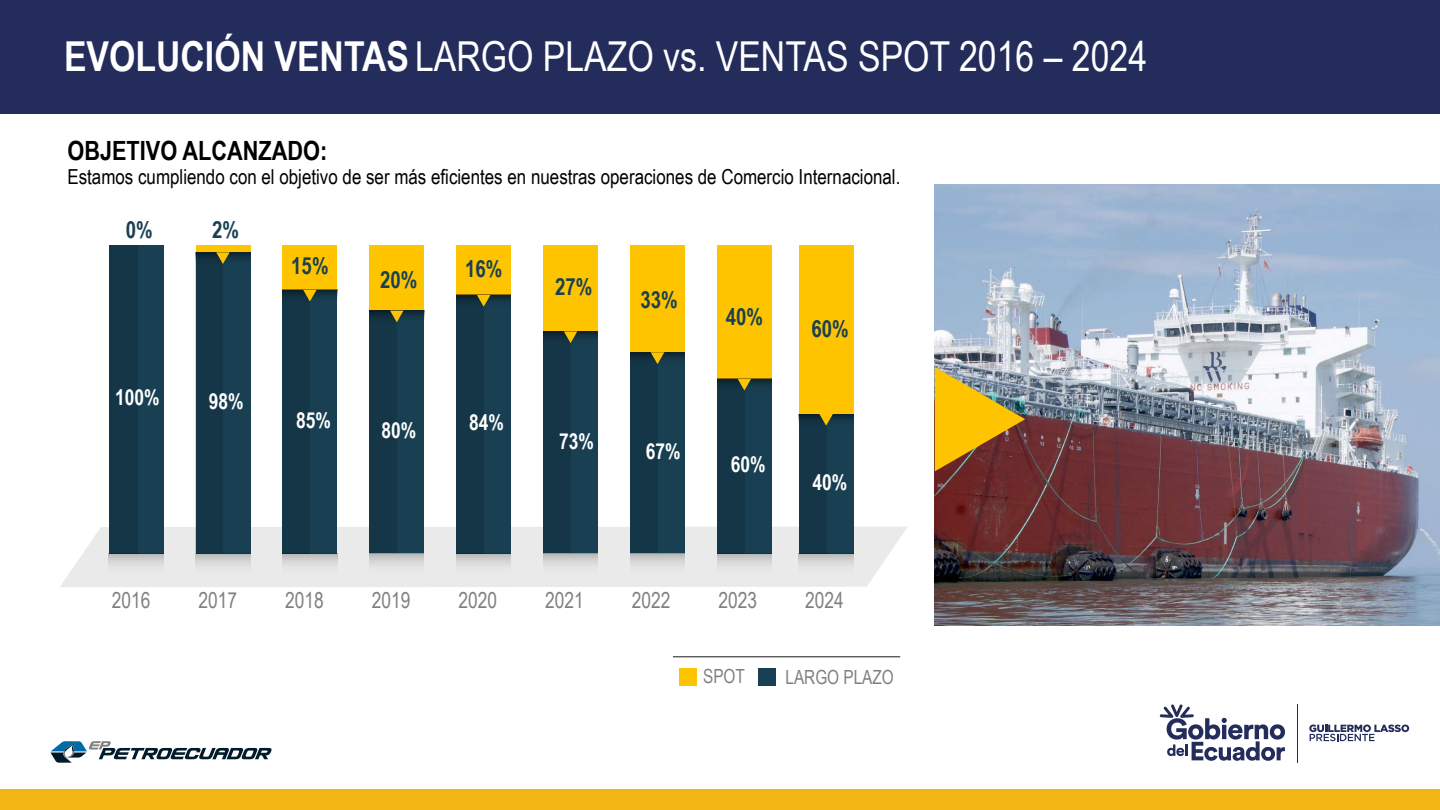
<style>
.page{position:relative;width:1440px;height:810px;background:#fff}
.page>*{position:absolute;margin:0;border:0;box-sizing:border-box;transform-origin:0 0}
.t1{font:41.25px "Arial Narrow";color:#fff}
.t2{font:700 26.47px "Arial Narrow";color:#000}
.t3{font:700 23.62px "Arial Narrow";color:#194052;scale:.96 1}
.t4{font:22.05px "Arial Narrow";color:#808080;scale:.96 1}
.t5{font:700 22.05px "Arial Narrow";color:#fff;scale:.96 1}
.t6{font:20.7px "Arial Narrow";color:#000}
.t7{font:19.5px "Arial Narrow";color:#808080;scale:.96 1}
.s1{font-weight:700}
</style>
<div class="page">
<svg style="left:60px;top:527px;width:847px;height:60px;background:#eaeaea"></svg>
<div style="left:0;top:0;width:1440px;height:113px;background:#232c5a"></div>
<img style="left:935px;top:185px;width:505px;height:440px">
<svg style="left:51px;top:741px;width:221px;height:22px"></svg>
<div style="left:0;top:790px;width:1440px;height:20px;background:#f3b614"></div>
<hr style="left:1297px;top:705px;width:1px;height:58px;background:#232c5a">
<svg style="left:1160px;top:704px;width:125px;height:57px"></svg>
<svg style="left:1309px;top:725px;width:100px;height:16px"></svg>
<div style="left:109px;top:245px;width:54px;height:308px;background:#194052"></div>
<div style="left:109px;top:245px;width:28px;height:308px;background:#143647"></div>
<div style="left:196px;top:245px;width:54px;height:308px;background:#ffc400"></div>
<div style="left:196px;top:252px;width:54px;height:301px;background:#194052"></div>
<div style="left:283px;top:245px;width:54px;height:308px;background:#ffc400"></div>
<div style="left:283px;top:290px;width:54px;height:263px;background:#194052"></div>
<div style="left:370px;top:245px;width:54px;height:308px;background:#ffc400"></div>
<div style="left:370px;top:311px;width:54px;height:242px;background:#194052"></div>
<div style="left:457px;top:245px;width:54px;height:308px;background:#ffc400"></div>
<div style="left:457px;top:295px;width:54px;height:258px;background:#194052"></div>
<div style="left:543px;top:245px;width:55px;height:308px;background:#ffc400"></div>
<div style="left:543px;top:331px;width:55px;height:222px;background:#194052"></div>
<div style="left:630px;top:245px;width:55px;height:308px;background:#ffc400"></div>
<div style="left:630px;top:352px;width:55px;height:201px;background:#194052"></div>
<div style="left:717px;top:245px;width:55px;height:308px;background:#ffc400"></div>
<div style="left:717px;top:379px;width:55px;height:174px;background:#194052"></div>
<div style="left:799px;top:245px;width:54px;height:308px;background:#ffc400"></div>
<div style="left:799px;top:414px;width:54px;height:139px;background:#194052"></div>
<div style="left:370px;top:311px;width:27px;height:242px;background:#143647"></div>
<svg style="left:370px;top:311px;width:54px;height:6px"></svg>
<svg style="left:390px;top:311px;width:14px;height:11px"></svg>
<div style="left:457px;top:295px;width:27px;height:258px;background:#143647"></div>
<svg style="left:457px;top:295px;width:54px;height:6px"></svg>
<svg style="left:477px;top:295px;width:13px;height:12px"></svg>
<div style="left:543px;top:332px;width:28px;height:221px;background:#143647"></div>
<svg style="left:543px;top:331px;width:55px;height:7px"></svg>
<div style="left:109px;top:553px;width:54px;height:24px;background:linear-gradient(to bottom,#c1c1c1,#f1f1f0)"></div>
<div style="left:196px;top:553px;width:54px;height:24px;background:linear-gradient(to bottom,#c1c1c1,#f1f1f0)"></div>
<div style="left:283px;top:553px;width:54px;height:24px;background:linear-gradient(to bottom,#c1c1c1,#f1f1f0)"></div>
<div style="left:370px;top:553px;width:54px;height:24px;background:linear-gradient(to bottom,#c1c1c1,#f1f1f0)"></div>
<div style="left:457px;top:553px;width:54px;height:24px;background:linear-gradient(to bottom,#c1c1c1,#f1f1f0)"></div>
<div style="left:543px;top:553px;width:55px;height:24px;background:linear-gradient(to bottom,#c1c1c1,#f1f1f0)"></div>
<div style="left:630px;top:553px;width:55px;height:24px;background:linear-gradient(to bottom,#c1c1c1,#f1f1f0)"></div>
<div style="left:717px;top:553px;width:55px;height:24px;background:linear-gradient(to bottom,#c1c1c1,#f1f1f0)"></div>
<div style="left:799px;top:553px;width:54px;height:24px;background:linear-gradient(to bottom,#c1c1c1,#f1f1f0)"></div>
<svg style="left:564px;top:331px;width:13px;height:12px"></svg>
<div style="left:630px;top:352px;width:28px;height:201px;background:#143647"></div>
<svg style="left:630px;top:352px;width:55px;height:7px"></svg>
<svg style="left:651px;top:352px;width:13px;height:12px"></svg>
<div style="left:717px;top:379px;width:27px;height:174px;background:#143647"></div>
<svg style="left:717px;top:379px;width:55px;height:14px"></svg>
<svg style="left:738px;top:379px;width:13px;height:11px"></svg>
<div style="left:799px;top:414px;width:27px;height:139px;background:#143647"></div>
<svg style="left:799px;top:414px;width:54px;height:15px"></svg>
<svg style="left:819px;top:414px;width:14px;height:12px"></svg>
<img style="left:935px;top:367px;width:90px;height:104px">
<div style="left:283px;top:290px;width:27px;height:263px;background:#143647"></div>
<svg style="left:283px;top:290px;width:54px;height:12px"></svg>
<svg style="left:303px;top:290px;width:14px;height:11px"></svg>
<div style="left:196px;top:253px;width:27px;height:300px;background:#143647"></div>
<svg style="left:196px;top:252px;width:54px;height:7px"></svg>
<svg style="left:216px;top:252px;width:14px;height:12px"></svg>
<div style="left:758px;top:669px;width:18px;height:17px;background:#194052"></div>
<div style="left:679px;top:669px;width:18px;height:17px;background:#ffc400"></div>
<hr style="left:673px;top:657px;width:227px;height:1px;background:#1a1a1a">
<h1 class="t1" style="left:64px;top:26px;width:1085px"><span class="s1">EVOLUCIÓN VENTAS</span> LARGO PLAZO vs. VENTAS SPOT 2016 – 2024</h1>
<p class="t2" style="left:67px;top:130px;width:261px">OBJETIVO ALCANZADO:</p>
<p class="t6" style="left:67px;top:161px;width:834px">Estamos cumpliendo con el objetivo de ser más eficientes en nuestras operaciones de Comercio Internacional.</p>
<p class="t3" style="left:126px;top:212px;width:30px">0%</p>
<p class="t3" style="left:212px;top:212px;width:30px">2%</p>
<p class="t5" style="left:115px;top:381px;width:48px">100%</p>
<p class="t5" style="left:209px;top:385px;width:38px">98%</p>
<p class="t3" style="left:291px;top:248px;width:40px">15%</p>
<p class="t5" style="left:296px;top:403px;width:38px">85%</p>
<p class="t3" style="left:380px;top:261px;width:40px">20%</p>
<p class="t3" style="left:465px;top:251px;width:40px">16%</p>
<p class="t5" style="left:381px;top:414px;width:38px">80%</p>
<p class="t5" style="left:469px;top:406px;width:38px">84%</p>
<p class="t3" style="left:555px;top:269px;width:40px">27%</p>
<p class="t5" style="left:559px;top:424px;width:38px">73%</p>
<p class="t3" style="left:641px;top:282px;width:40px">33%</p>
<p class="t3" style="left:726px;top:299px;width:40px">40%</p>
<p class="t5" style="left:646px;top:434px;width:38px">67%</p>
<p class="t5" style="left:731px;top:448px;width:38px">60%</p>
<p class="t4" style="left:112px;top:584px;width:42px">2016</p>
<p class="t4" style="left:199px;top:584px;width:42px">2017</p>
<p class="t4" style="left:285px;top:584px;width:42px">2018</p>
<p class="t4" style="left:372px;top:584px;width:42px">2019</p>
<p class="t4" style="left:459px;top:584px;width:42px">2020</p>
<p class="t4" style="left:545px;top:584px;width:42px">2021</p>
<p class="t4" style="left:632px;top:584px;width:42px">2022</p>
<p class="t4" style="left:719px;top:584px;width:42px">2023</p>
<p class="t3" style="left:811px;top:311px;width:40px">60%</p>
<p class="t5" style="left:813px;top:465px;width:38px">40%</p>
<p class="t4" style="left:805px;top:584px;width:42px">2024</p>
<p class="t7" style="left:703px;top:662px;width:45px">SPOT</p>
<p class="t7" style="left:786px;top:663px;width:114px">LARGO PLAZO</p>
</div>
